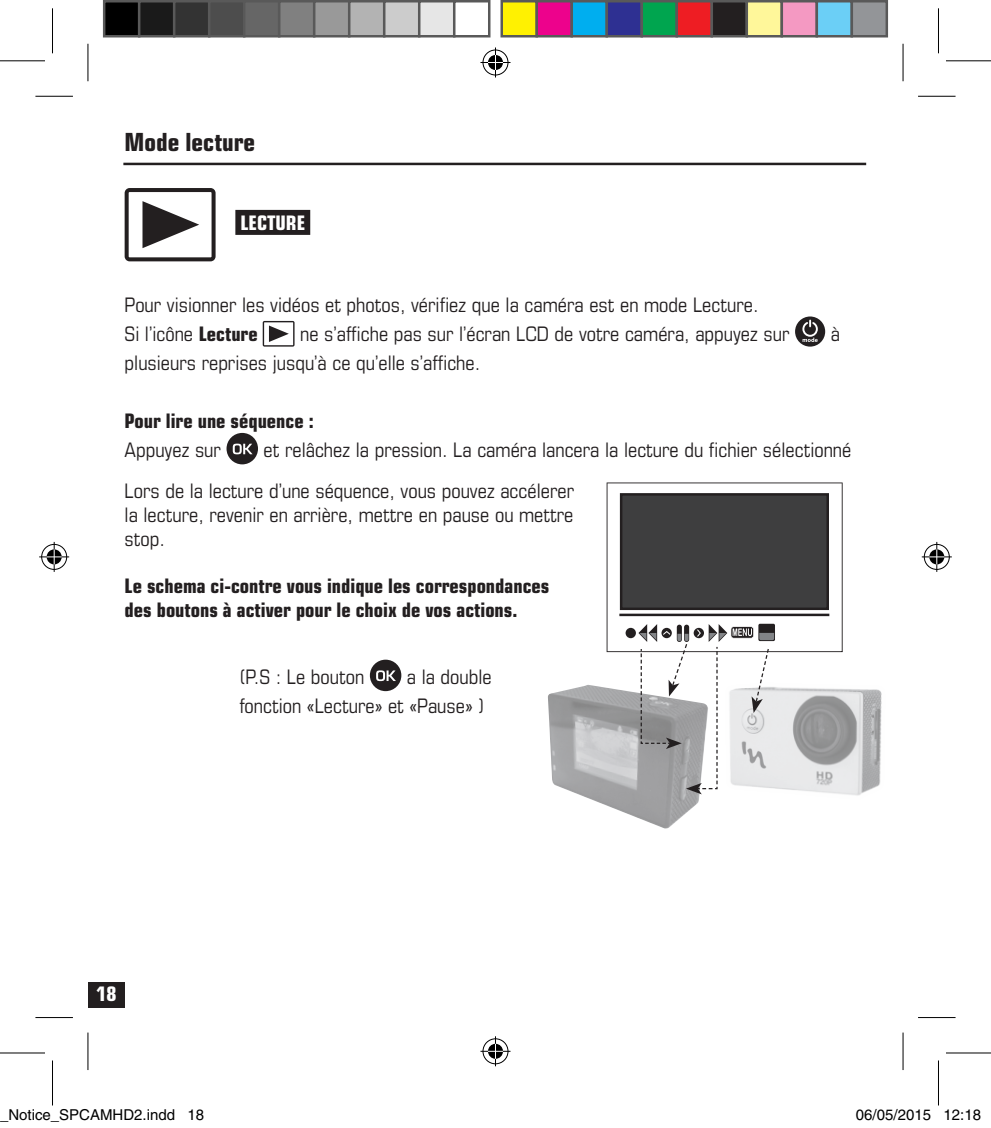
<style>
.page{position:relative;width:991px;height:1128px;background:#fff}
.page>*{position:absolute;margin:0;border:0;box-sizing:border-box;transform-origin:0 0}
.t1{font:700 condensed 25px "Eurostile";color:#231f20}
.t2{font:condensed 20px/29px "Eurostile";color:#231f20}
.t3{font:700 condensed 20px/23.8px "Eurostile";color:#231f20}
.t4{font:700 condensed 20px "Eurostile";color:#fff}
.t5{font:15px "Helvetica";color:#000}
.s1{font-weight:700}
</style>
<div class="page">
<div style="left:88px;top:982px;width:37px;height:26px;background:#231f20"></div>
<div style="left:235px;top:210px;width:75px;height:25px;background:#231f20"></div>
<svg style="left:263px;top:321px;width:31px;height:26px"></svg>
<div style="left:795px;top:316px;width:30px;height:31px;background:#231f20;border-radius:50%"></div>
<svg style="left:802px;top:320px;width:16px;height:22px"></svg>
<div style="left:226px;top:433px;width:32px;height:31px;background:#231f20;border-radius:50%"></div>
<svg style="left:233px;top:444px;width:20px;height:10px"></svg>
<hr style="left:123px;top:163px;width:743px;height:2px;background:#231f20">
<svg style="left:125px;top:188px;width:91px;height:73px"></svg>
<div style="left:370px;top:660px;width:31px;height:31px;background:#231f20;border-radius:50%"></div>
<svg style="left:376px;top:670px;width:20px;height:11px"></svg>
<img style="left:548px;top:685px;width:154px;height:144px">
<img style="left:843px;top:689px;width:39px;height:107px">
<svg style="left:607px;top:482px;width:236px;height:312px"></svg>
<hr style="left:35px;top:96px;width:38px;height:1px;background:#000">
<hr style="left:918px;top:96px;width:37px;height:1px;background:#000">
<hr style="left:35px;top:1017px;width:38px;height:1px;background:#000">
<hr style="left:918px;top:1017px;width:37px;height:1px;background:#000">
<hr style="left:88px;top:44px;width:1px;height:37px;background:#000">
<hr style="left:88px;top:1033px;width:1px;height:37px;background:#000">
<hr style="left:902px;top:44px;width:1px;height:37px;background:#000">
<hr style="left:902px;top:1033px;width:1px;height:37px;background:#000">
<svg style="left:0;top:1052px;width:45px;height:1px"></svg>
<svg style="left:946px;top:1052px;width:45px;height:1px"></svg>
<hr style="left:0;top:60px;width:45px;height:1px;background:#000">
<hr style="left:946px;top:60px;width:45px;height:1px;background:#000">
<hr style="left:0;top:1053px;width:45px;height:1px;background:#000">
<hr style="left:946px;top:1053px;width:45px;height:1px;background:#000">
<hr style="left:52px;top:8px;width:1px;height:45px;background:#000">
<hr style="left:52px;top:1060px;width:1px;height:45px;background:#000">
<hr style="left:938px;top:8px;width:1px;height:45px;background:#000">
<hr style="left:938px;top:1060px;width:1px;height:45px;background:#000">
<div style="left:481px;top:48px;width:28px;height:29px;border:3px solid #fff;border-radius:50%"></div>
<hr style="left:480px;top:61px;width:30px;height:3px;background:#fff">
<hr style="left:494px;top:47px;width:3px;height:30px;background:#fff">
<div style="left:486px;top:53px;width:18px;height:19px;border:3px solid #fff;border-radius:50%"></div>
<div style="left:483px;top:50px;width:25px;height:25px;border:1px solid #000;border-radius:50%"></div>
<hr style="left:480px;top:62px;width:30px;height:1px;background:#000">
<hr style="left:495px;top:47px;width:1px;height:30px;background:#000">
<svg style="left:488px;top:55px;width:15px;height:15px"></svg>
<div style="left:481px;top:1037px;width:28px;height:28px;border:3px solid #fff;border-radius:50%"></div>
<hr style="left:480px;top:1050px;width:30px;height:3px;background:#fff">
<hr style="left:494px;top:1036px;width:3px;height:30px;background:#fff">
<div style="left:486px;top:1042px;width:18px;height:18px;border:3px solid #fff;border-radius:50%"></div>
<div style="left:483px;top:1038px;width:25px;height:26px;border:1px solid #000;border-radius:50%"></div>
<hr style="left:480px;top:1051px;width:30px;height:1px;background:#000">
<hr style="left:495px;top:1036px;width:1px;height:30px;background:#000">
<svg style="left:488px;top:1044px;width:15px;height:15px"></svg>
<div style="left:40px;top:543px;width:28px;height:28px;border:3px solid #fff;border-radius:50%"></div>
<hr style="left:39px;top:555px;width:30px;height:3px;background:#fff">
<hr style="left:53px;top:542px;width:3px;height:30px;background:#fff">
<div style="left:45px;top:548px;width:18px;height:18px;border:3px solid #fff;border-radius:50%"></div>
<div style="left:41px;top:544px;width:26px;height:26px;border:1px solid #000;border-radius:50%"></div>
<hr style="left:39px;top:556px;width:30px;height:1px;background:#000">
<hr style="left:54px;top:542px;width:1px;height:30px;background:#000">
<svg style="left:47px;top:549px;width:15px;height:15px"></svg>
<div style="left:923px;top:543px;width:28px;height:28px;border:3px solid #fff;border-radius:50%"></div>
<hr style="left:922px;top:555px;width:30px;height:3px;background:#fff">
<hr style="left:935px;top:542px;width:3px;height:30px;background:#fff">
<div style="left:928px;top:548px;width:18px;height:18px;border:3px solid #fff;border-radius:50%"></div>
<div style="left:924px;top:544px;width:25px;height:26px;border:1px solid #000;border-radius:50%"></div>
<hr style="left:922px;top:556px;width:30px;height:1px;background:#000">
<hr style="left:936px;top:542px;width:1px;height:30px;background:#000">
<svg style="left:929px;top:549px;width:15px;height:15px"></svg>
<div style="left:104px;top:1px;width:35px;height:35px;background:#000"></div>
<div style="left:103px;top:0;width:37px;height:37px;border:2px solid #595959"></div>
<div style="left:139px;top:1px;width:35px;height:35px;background:#1a1a1a"></div>
<div style="left:138px;top:0;width:37px;height:37px;border:2px solid #595959"></div>
<div style="left:174px;top:1px;width:35px;height:35px;background:#333"></div>
<div style="left:173px;top:0;width:37px;height:37px;border:2px solid #595959"></div>
<div style="left:209px;top:1px;width:35px;height:35px;background:#4d4d4d"></div>
<div style="left:208px;top:0;width:37px;height:37px;border:2px solid #595959"></div>
<div style="left:244px;top:1px;width:35px;height:35px;background:#666"></div>
<div style="left:243px;top:0;width:37px;height:37px;border:2px solid #595959"></div>
<div style="left:279px;top:1px;width:35px;height:35px;background:#808080"></div>
<div style="left:278px;top:0;width:37px;height:37px;border:2px solid #595959"></div>
<div style="left:314px;top:1px;width:35px;height:35px;background:#999"></div>
<div style="left:313px;top:0;width:37px;height:37px;border:2px solid #595959"></div>
<div style="left:349px;top:1px;width:35px;height:35px;background:#b3b3b3"></div>
<div style="left:348px;top:0;width:37px;height:37px;border:2px solid #595959"></div>
<div style="left:384px;top:1px;width:35px;height:35px;background:#ccc"></div>
<div style="left:383px;top:0;width:37px;height:37px;border:2px solid #595959"></div>
<div style="left:419px;top:1px;width:35px;height:35px;background:#e6e6e6"></div>
<div style="left:418px;top:0;width:37px;height:37px;border:2px solid #595959"></div>
<div style="left:453px;top:0;width:37px;height:37px;border:2px solid #595959"></div>
<div style="left:502px;top:1px;width:35px;height:35px;background:#fff101"></div>
<div style="left:500px;top:0;width:38px;height:37px;border:2px solid #595959"></div>
<div style="left:537px;top:1px;width:35px;height:35px;background:#ed028c"></div>
<div style="left:535px;top:0;width:38px;height:37px;border:2px solid #595959"></div>
<div style="left:572px;top:1px;width:35px;height:35px;background:#00aeef"></div>
<div style="left:570px;top:0;width:38px;height:37px;border:2px solid #595959"></div>
<div style="left:607px;top:1px;width:35px;height:35px;background:#2e3092"></div>
<div style="left:605px;top:0;width:38px;height:37px;border:2px solid #595959"></div>
<div style="left:642px;top:1px;width:35px;height:35px;background:#00a54f"></div>
<div style="left:640px;top:0;width:38px;height:37px;border:2px solid #595959"></div>
<div style="left:677px;top:1px;width:35px;height:35px;background:#ee1d23"></div>
<div style="left:675px;top:0;width:38px;height:37px;border:2px solid #595959"></div>
<div style="left:712px;top:1px;width:35px;height:35px;background:#231f20"></div>
<div style="left:710px;top:0;width:38px;height:37px;border:2px solid #595959"></div>
<div style="left:747px;top:1px;width:35px;height:35px;background:#fff79a"></div>
<div style="left:745px;top:0;width:38px;height:37px;border:2px solid #595959"></div>
<div style="left:782px;top:1px;width:35px;height:35px;background:#f499c2"></div>
<div style="left:780px;top:0;width:38px;height:37px;border:2px solid #595959"></div>
<div style="left:817px;top:1px;width:35px;height:35px;background:#6bcff6"></div>
<div style="left:815px;top:0;width:38px;height:37px;border:2px solid #595959"></div>
<div style="left:852px;top:1px;width:35px;height:35px;background:#939598"></div>
<div style="left:850px;top:0;width:38px;height:37px;border:2px solid #595959"></div>
<div style="left:857px;top:1111px;width:6px;height:9px;border:1px solid #fff;border-radius:50%"></div>
<div style="left:856px;top:1109px;width:8px;height:12px;border:1px solid #fff;border-radius:50%"></div>
<div style="left:878px;top:1111px;width:6px;height:9px;border:1px solid #fff;border-radius:50%"></div>
<div style="left:877px;top:1109px;width:8px;height:12px;border:1px solid #fff;border-radius:50%"></div>
<div style="left:907px;top:1111px;width:6px;height:9px;border:1px solid #fff;border-radius:50%"></div>
<div style="left:906px;top:1109px;width:8px;height:12px;border:1px solid #fff;border-radius:50%"></div>
<p class="t1" style="left:125px;top:127px;width:132px">Mode lecture</p>
<p class="t4" style="left:240px;top:211px;width:66px">LECTURE</p>
<p class="t2" style="left:125px;top:290px;width:635px">Pour visionner les vidéos et photos, vérifiez que la caméra est en mode Lecture.<br>Si l’icône <span class="s1">Lecture</span></p>
<p class="t2" style="left:300px;top:319px;width:491px">ne s’affiche pas sur l’écran LCD de votre caméra, appuyez sur</p>
<p class="t2" style="left:831px;top:319px;width:11px">à</p>
<p class="t2" style="left:125px;top:348px;width:357px">plusieurs reprises jusqu’à ce qu’elle s’affiche.</p>
<p class="t3" style="left:125px;top:409px;width:191px">Pour lire une séquence :</p>
<p class="t2" style="left:125px;top:435px;width:98px">Appuyez sur</p>
<p class="t2" style="left:125px;top:429px;width:728px;line-height:41px;text-indent:139px">et relâchez la pression. La caméra lancera la lecture du fichier sélectionné<br>Lors de la lecture d’une séquence, vous pouvez accélerer</p>
<p class="t2" style="left:125px;top:503px;width:450px;line-height:23.8px">la lecture, revenir en arrière, mettre en pause ou mettre stop.</p>
<p class="t3" style="left:125px;top:574px;width:426px">Le schema ci-contre vous indique les correspondances des boutons à activer pour le choix de vos actions.</p>
<p class="t4" style="left:96px;top:982px;width:21px">18</p>
<p class="t2" style="left:239px;top:662px;width:126px">(P.S : Le bouton</p>
<p class="t2" style="left:239px;top:662px;width:254px;text-indent:167px">a la double fonction «Lecture» et «Pause» )</p>
<p class="t5" style="left:0;top:1106px;width:206px">_Notice_SPCAMHD2.indd 18</p>
<p class="t5" style="left:856px;top:1106px;width:127px">06/05/2015 12:18</p>
</div>
